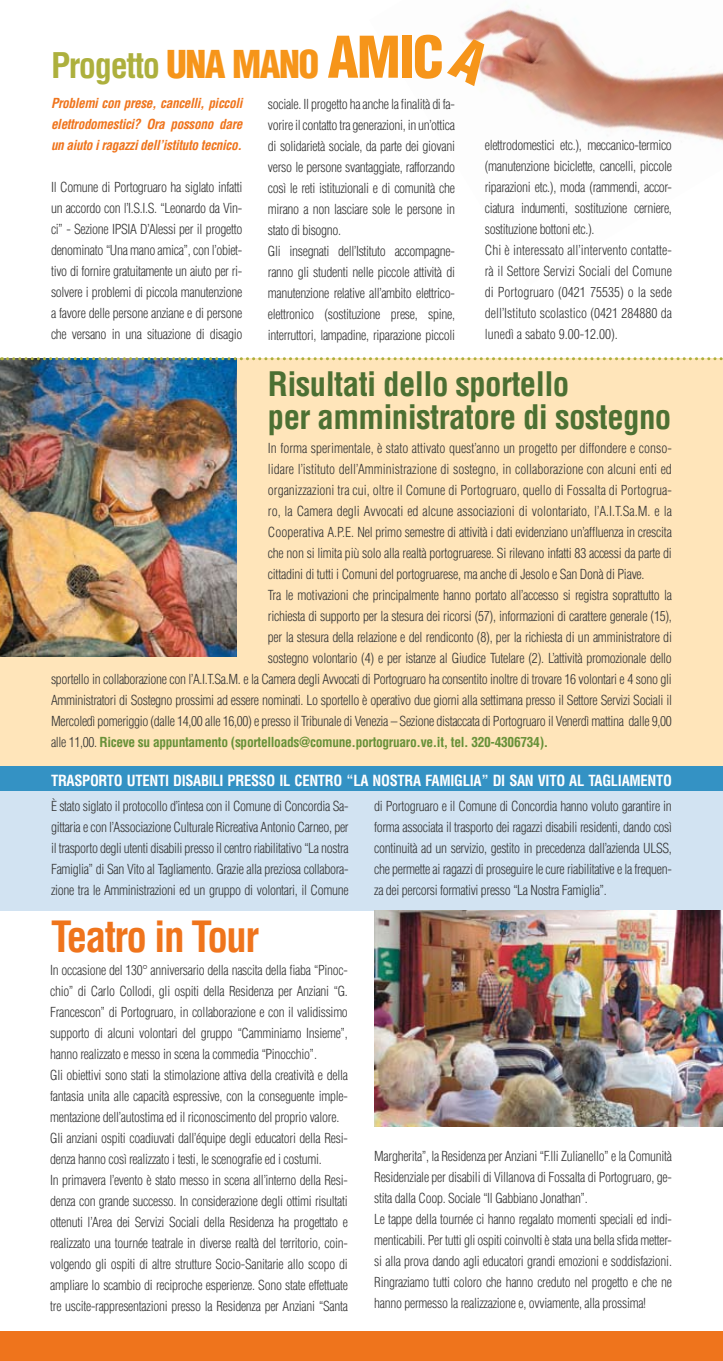
<style>
.page{position:relative;width:723px;height:1361px;background:#fff}
.page>*{position:absolute;margin:0;border:0;box-sizing:border-box;transform-origin:0 0}
.t1{font:700 condensed 42px "Helvetica";color:#ef741c}
.t2{font:700 condensed 34.5px "Helvetica";color:#adb03d}
.t3{font:700 condensed 33px/33px "Helvetica";letter-spacing:-.02em;color:#4c7033}
.t4{font:700 condensed 15px "Helvetica";letter-spacing:-.02em;color:#fff}
.t5{font:300 condensed 13.5px/21px "Helvetica";letter-spacing:-.02em;color:#353535}
.t6{font:300 condensed 13.5px "Helvetica";color:#353535}
.t7{font:italic 700 condensed 13.5px/21px "Helvetica";letter-spacing:-.025em;color:#ef741c;text-align:justify}
.t8{font:700 condensed 13.5px "Helvetica";letter-spacing:-.025em;color:#679138}
.s1{font-weight:900;font-size:37.5px;color:#f6951a}
.s2{font-weight:900;font-size:55.95px;color:#f6951a}
.s3{font-weight:300;color:#353535}
</style>
<div class="page">
<div style="left:0;top:776px;width:723px;height:135px;background:#d2e3f2"></div>
<div style="left:0;top:760px;width:723px;height:31px;background:#3492c4"></div>
<div style="left:0;top:358px;width:723px;height:407px;background:#ffe5ba"></div>
<img style="left:464px;top:5px;width:259px;height:137px">
<div style="left:0;top:1331px;width:723px;height:30px;background:#ef741c"></div>
<img style="left:0;top:358px;width:236px;height:298px">
<svg style="left:2px;top:357px;width:721px;height:3px"></svg>
<img style="left:374px;top:910px;width:349px;height:216px">
<svg style="left:464px;top:35px;width:28px;height:51px"></svg>
<h2 class="t2" style="left:51px;top:44px;width:394px">Progetto <span class="s1">UNA MANO</span> <span class="s2">AMIC</span></h2>
<p class="t7" style="left:51px;top:93px;width:193px">Problemi con prese, cancelli, piccoli elettrodomestici? Ora possono dare un aiuto i ragazzi dell’istituto tecnico.</p>
<p class="t5" style="left:51px;top:177px;width:193px;text-align:justify">Il Comune di Portogruaro ha siglato infatti un accordo con l’I.S.I.S. “Leonardo da Vin&shy;ci” - Sezione IPSIA D’Alessi per il progetto denominato “Una mano amica”, con l’obiet&shy;tivo di fornire gratuitamente un aiuto per ri&shy;solvere i problemi di piccola manutenzione a favore delle persone anziane e di persone che versano in una situazione di disagio</p>
<p class="t5" style="left:268px;top:93px;width:189px">sociale. Il progetto ha anche la finalità di fa&shy;vorire il contatto tra generazioni, in un’ottica di solidarietà sociale, da parte dei giovani verso le persone svantaggiate, rafforzando così le reti istituzionali e di comunità che mirano a non lasciare sole le persone in stato di bisogno.<br>Gli insegnati dell’Istituto accompagne&shy;ranno gli studenti nelle piccole attività di manutenzione relative all’ambito elettrico&shy;elettronico (sostituzione prese, spine, interruttori, lampadine, riparazione piccoli</p>
<p class="t5" style="left:485px;top:135px;width:189px">elettrodomestici etc.), meccanico-termico (manutenzione biciclette, cancelli, piccole riparazioni etc.), moda (rammendi, accor&shy;ciatura indumenti, sostituzione cerniere, sostituzione bottoni etc.).<br>Chi è interessato all’intervento contatte&shy;rà il Settore Servizi Sociali del Comune di Portogruaro (0421 75535) o la sede dell’Istituto scolastico (0421 284880 da lunedì a sabato 9.00-12.00).</p>
<h3 class="t3" style="left:268px;top:367px;width:405px">Risultati dello sportello<br>per amministratore di sostegno</h3>
<p class="t6" style="left:268px;top:440px;width:405px">In forma sperimentale, è stato attivato quest’anno un progetto per diffondere e conso-</p>
<p class="t6" style="left:268px;top:461px;width:405px">lidare l’istituto dell’Amministrazione di sostegno, in collaborazione con alcuni enti ed</p>
<p class="t6" style="left:268px;top:482px;width:405px">organizzazioni tra cui, oltre il Comune di Portogruaro, quello di Fossalta di Portogrua-</p>
<p class="t6" style="left:268px;top:503px;width:405px">ro, la Camera degli Avvocati ed alcune associazioni di volontariato, l’A.I.T.Sa.M. e la</p>
<p class="t5" style="left:268px;top:522px;width:405px">Cooperativa A.P.E. Nel primo semestre di attività i dati evidenziano un’affluenza in crescita</p>
<p class="t5" style="left:268px;top:543px;width:405px">che non si limita più solo alla realtà portogruarese. Si rilevano infatti 83 accessi da parte di</p>
<p class="t5" style="left:268px;top:564px;width:378px">cittadini di tutti i Comuni del portogruarese, ma anche di Jesolo e San Donà di Piave.</p>
<p class="t5" style="left:268px;top:585px;width:405px">Tra le motivazioni che principalmente hanno portato all’accesso si registra soprattutto la</p>
<p class="t5" style="left:268px;top:606px;width:405px">richiesta di supporto per la stesura dei ricorsi (57), informazioni di carattere generale (15),</p>
<p class="t5" style="left:268px;top:627px;width:406px">per la stesura della relazione e del rendiconto (8), per la richiesta di un amministratore di</p>
<p class="t5" style="left:268px;top:648px;width:405px">sostegno volontario (4) e per istanze al Giudice Tutelare (2). L’attività promozionale dello</p>
<p class="t5" style="left:51px;top:669px;width:622px">sportello in collaborazione con l’A.I.T.Sa.M. e la Camera degli Avvocati di Portogruaro ha consentito inoltre di trovare 16 volontari e 4 sono gli</p>
<p class="t5" style="left:51px;top:690px;width:622px">Amministratori di Sostegno prossimi ad essere nominati. Lo sportello è operativo due giorni alla settimana presso il Settore Servizi Sociali il</p>
<p class="t5" style="left:51px;top:711px;width:622px">Mercoledì pomeriggio (dalle 14,00 alle 16,00) e presso il Tribunale di Venezia – Sezione distaccata di Portogruaro il Venerdì mattina dalle 9,00</p>
<p class="t8" style="left:51px;top:734px;width:499px"><span class="s3">alle 11,00.</span> Riceve su appuntamento (sportelloads@comune.portogruaro.ve.it, tel. 320-4306734).</p>
<p class="t4" style="left:51px;top:771px;width:9px">TRAS</p>
<p class="t4" style="left:82px;top:771px;width:17px">PORTO</p>
<p class="t4" style="left:127px;top:771px;width:54px">UTENTIDISABILI</p>
<p class="t4" style="left:228px;top:771px;width:17px">PRESSO</p>
<p class="t4" style="left:279px;top:771px;width:48px">IL CENTRO</p>
<p class="t4" style="left:346px;top:771px;width:44px">“LA NOSTRA</p>
<p class="t4" style="left:425px;top:771px;width:8px">FAMIGLIA</p>
<p class="t4" style="left:481px;top:771px;width:65px">” DI SAN VITO</p>
<p class="t4" style="left:569px;top:771px;width:28px">AL TAGLIAME</p>
<p class="t4" style="left:647px;top:771px;width:17px">NTO</p>
<p class="t5" style="left:51px;top:796px;width:299px;text-align:justify">È stato siglato il protocollo d’intesa con il Comune di Concordia Sa&shy;gittaria e con l’Associazione Culturale Ricreativa Antonio Carneo, per il trasporto degli utenti disabili presso il centro riabilitativo “La nostra Famiglia” di San Vito al Tagliamento. Grazie alla preziosa collabora&shy;zione tra le Amministrazioni ed un gruppo di volontari, il Comune</p>
<p class="t5" style="left:374px;top:796px;width:299px;text-align:justify">di Portogruaro e il Comune di Concordia hanno voluto garantire in forma associata il trasporto dei ragazzi disabili residenti, dando così continuità ad un servizio, gestito in precedenza dall’azienda ULSS, che permette ai ragazzi di proseguire le cure riabilitative e la frequen&shy;za dei percorsi formativi presso “La Nostra Famiglia”.</p>
<h1 class="t1" style="left:51px;top:911px;width:210px">Teatro in Tour</h1>
<p class="t5" style="left:50px;top:959px;width:299px">In occasione del 130° anniversario della nascita della fiaba “Pinoc&shy;chio” di Carlo Collodi, gli ospiti della Residenza per Anziani “G.<br>Francescon” di Portogruaro, in collaborazione e con il validissimo supporto di alcuni volontari del gruppo “Camminiamo Insieme”, hanno realizzato e messo in scena la commedia “Pinocchio”.<br>Gli obiettivi sono stati la stimolazione attiva della creatività e della fantasia unita alle capacità espressive, con la conseguente imple&shy;mentazione dell’autostima ed il riconoscimento del proprio valore.<br>Gli anziani ospiti coadiuvati dall’équipe degli educatori della Resi&shy;denza hanno così realizzato i testi, le scenografie ed i costumi.<br>In primavera l’evento è stato messo in scena all’interno della Resi&shy;denza con grande successo. In considerazione degli ottimi risultati ottenuti l’Area dei Servizi Sociali della Residenza ha progettato e realizzato una tournée teatrale in diverse realtà del territorio, coin&shy;volgendo gli ospiti di altre strutture Socio-Sanitarie allo scopo di ampliare lo scambio di reciproche esperienze. Sono state effettuate tre uscite-rappresentazioni presso la Residenza per Anziani “Santa</p>
<p class="t5" style="left:374px;top:1145px;width:299px">Margherita”, la Residenza per Anziani “F.lli Zulianello” e la Comunità Residenziale per disabili di Villanova di Fossalta di Portogruaro, ge&shy;stita dalla Coop. Sociale “Il Gabbiano Jonathan”.<br>Le tappe della tournée ci hanno regalato momenti speciali ed indi&shy;menticabili. Per tutti gli ospiti coinvolti è stata una bella sfida metter&shy;si alla prova dando agli educatori grandi emozioni e soddisfazioni.<br>Ringraziamo tutti coloro che hanno creduto nel progetto e che ne hanno permesso la realizzazione e, ovviamente, alla prossima!</p>
</div>
